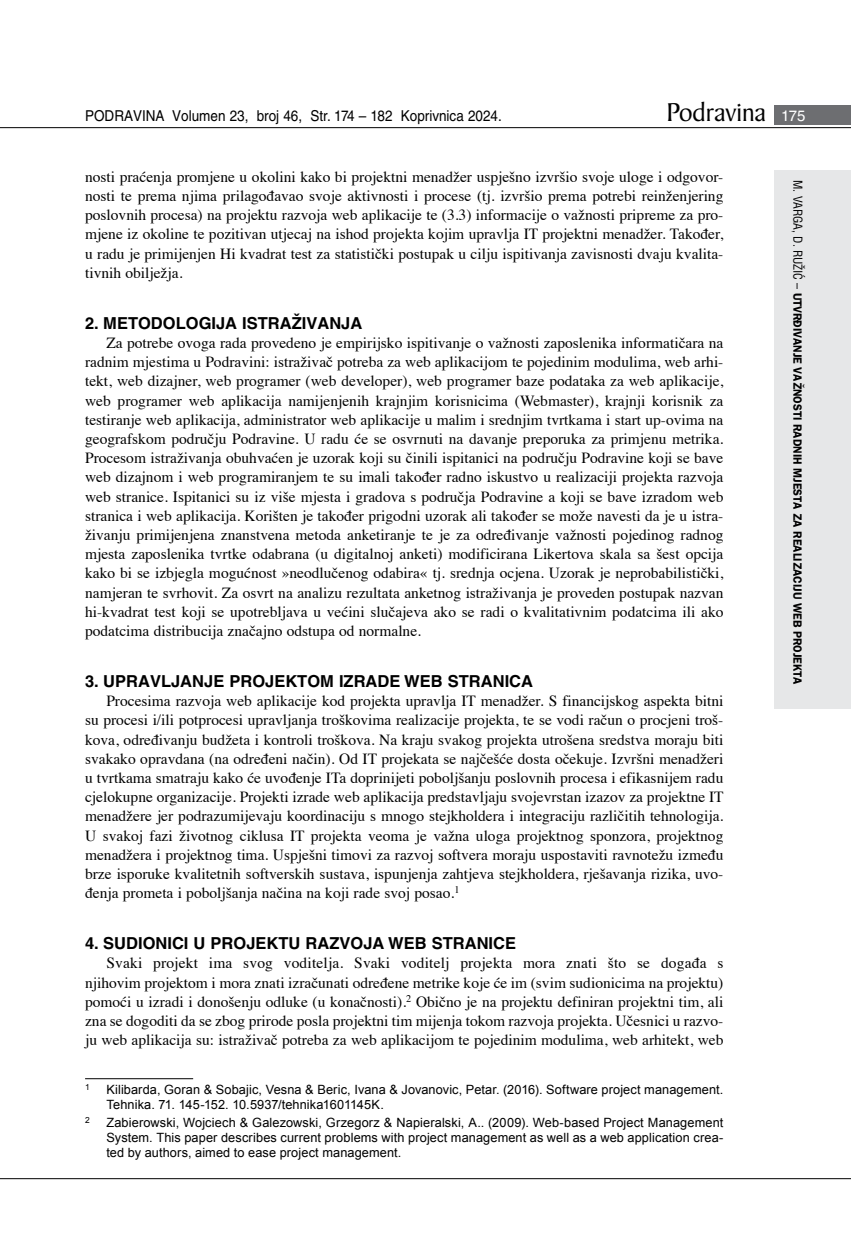
<style>
.page{position:relative;width:851px;height:1234px;background:#fff}
.page>*{position:absolute;margin:0;border:0;box-sizing:border-box;transform-origin:0 0}
.t1{font:27.6px "Baker Signet BT";color:#000}
.t2{font:700 16.5px "Helvetica LT Skin 29";color:#000}
.t3{font:15.45px/19.2px "Times";color:#000;text-align:justify}
.t4{font:15px "Helvetica LT Skin 29";color:#000;scale:.9 1}
.t5{font:12.75px/15.3px "Arial";letter-spacing:.01em;color:#000}
.t6{font:600 12px "ITC Franklin Gothic Skin 29";letter-spacing:-.005em;color:#000;scale:.95 1}
.t7{font:8.4px "Arial";color:#000}
.s1{font-family:"Helvetica LT Skin 29";font-size:15px;color:#fff}
.s2{font-family:"Helvetica LT Skin 29";font-weight:400;font-stretch:condensed}
</style>
<div class="page">
<div style="left:774px;top:170px;width:76px;height:538px;background:#e6e7e8"></div>
<div style="left:774px;top:105px;width:76px;height:19px;background:#6d6e71"></div>
<hr style="left:0;top:127px;width:850px;height:1px;background:#000">
<hr style="left:0;top:1177px;width:850px;height:1px;background:#000">
<hr style="left:85px;top:1078px;width:108px;height:1px;background:#000">
<p class="t4" style="left:85px;top:107px;width:464px">PODRAVINA Volumen 23, broj 46, Str. 174 – 182 Koprivnica 2024.</p>
<h1 class="t1" style="left:666px;top:95px;width:141px">Podravina <span class="s1">175</span></h1>
<p class="t3" style="left:85px;top:166px;width:639px">nosti praćenja promjene u okolini kako bi projektni menadžer uspješno izvršio svoje uloge i odgovor&shy;nosti te prema njima prilagođavao svoje aktivnosti i procese (tj. izvršio prema potrebi reinženjering poslovnih procesa) na projektu razvoja web aplikacije te (3.3) informacije o važnosti pripreme za pro&shy;mjene iz okoline te pozitivan utjecaj na ishod projekta kojim upravlja IT projektni menadžer. Također, u radu je primijenjen Hi kvadrat test za statistički postupak u cilju ispitivanja zavisnosti dvaju kvalita&shy;tivnih obilježja.</p>
<p class="t2" style="left:85px;top:313px;width:279px">2. METODOLOGIJA ISTRAŽIVANJA</p>
<p class="t3" style="left:85px;top:332px;width:639px;text-indent:21px">Za potrebe ovoga rada provedeno je empirijsko ispitivanje o važnosti zaposlenika informatičara na radnim mjestima u Podravini: istraživač potreba za web aplikacijom te pojedinim modulima, web arhi&shy;tekt, web dizajner, web programer (web developer), web programer baze podataka za web aplikacije, web programer web aplikacija namijenjenih krajnjim korisnicima (Webmaster), krajnji korisnik za testiranje web aplikacija, administrator web aplikacije u malim i srednjim tvrtkama i start up-ovima na geografskom području Podravine. U radu će se osvrnuti na davanje preporuka za primjenu metrika.<br>Procesom istraživanja obuhvaćen je uzorak koji su činili ispitanici na području Podravine koji se bave web dizajnom i web programiranjem te su imali također radno iskustvo u realizaciji projekta razvoja web stranice. Ispitanici su iz više mjesta i gradova s područja Podravine a koji se bave izradom web stranica i web aplikacija. Korišten je također prigodni uzorak ali također se može navesti da je u istra&shy;živanju primijenjena znanstvena metoda anketiranje te je za određivanje važnosti pojedinog radnog mjesta zaposlenika tvrtke odabrana (u digitalnoj anketi) modificirana Likertova skala sa šest opcija kako bi se izbjegla mogućnost »neodlučenog odabira« tj. srednja ocjena. Uzorak je neprobabilistički, namjeran te svrhovit. Za osvrt na analizu rezultata anketnog istraživanja je proveden postupak nazvan hi-kvadrat test koji se upotrebljava u većini slučajeva ako se radi o kvalitativnim podatcima ili ako podatcima distribucija značajno odstupa od normalne.</p>
<p class="t2" style="left:85px;top:671px;width:449px">3. UPRAVLJANJE PROJEKTOM IZRADE WEB STRANICA</p>
<p class="t3" style="left:85px;top:689px;width:640px;text-indent:21px">Procesima razvoja web aplikacije kod projekta upravlja IT menadžer. S financijskog aspekta bitni su procesi i/ili potprocesi upravljanja troškovima realizacije projekta, te se vodi račun o procjeni troš&shy;kova, određivanju budžeta i kontroli troškova. Na kraju svakog projekta utrošena sredstva moraju biti svakako opravdana (na određeni način). Od IT projekata se najčešće dosta očekuje. Izvršni menadžeri u tvrtkama smatraju kako će uvođenje ITa doprinijeti poboljšanju poslovnih procesa i efikasnijem radu cjelokupne organizacije. Projekti izrade web aplikacija predstavljaju svojevrstan izazov za projektne IT menadžere jer podrazumijevaju koordinaciju s mnogo stejkholdera i integraciju različitih tehnologija.<br>U svakoj fazi životnog ciklusa IT projekta veoma je važna uloga projektnog sponzora, projektnog menadžera i projektnog tima. Uspješni timovi za razvoj softvera moraju uspostaviti ravnotežu između brze isporuke kvalitetnih softverskih sustava, ispunjenja zahtjeva stejkholdera, rješavanja rizika, uvo&shy;đenja prometa i poboljšanja načina na koji rade svoj posao.<sup>1</sup></p>
<p class="t2" style="left:85px;top:932px;width:432px">4. SUDIONICI U PROJEKTU RAZVOJA WEB STRANICE</p>
<p class="t3" style="left:85px;top:951px;width:639px;text-indent:21px">Svaki projekt ima svog voditelja. Svaki voditelj projekta mora znati što se događa s njihovim projektom i mora znati izračunati određene metrike koje će im (svim sudionicima na projektu) pomoći u izradi i donošenju odluke (u konačnosti).<sup>2</sup> Obično je na projektu definiran projektni tim, ali zna se dogoditi da se zbog prirode posla projektni tim mijenja tokom razvoja projekta. Učesnici u razvo&shy;ju web aplikacija su: istraživač potreba za web aplikacijom te pojedinim modulima, web arhitekt, web</p>
<p class="t7" style="left:85px;top:1081px;width:6px">1</p>
<p class="t5" style="left:106px;top:1081px;width:618px">Kilibarda, Goran &amp; Sobajic, Vesna &amp; Beric, Ivana &amp; Jovanovic, Petar. (2016). Software project management.<br>Tehnika. 71. 145-152. 10.5937/tehnika1601145K.</p>
<p class="t7" style="left:85px;top:1113px;width:6px">2</p>
<p class="t5" style="left:106px;top:1114px;width:618px;text-align:justify">Zabierowski, Wojciech &amp; Galezowski, Grzegorz &amp; Napieralski, A.. (2009). Web-based Project Management System. This paper describes current problems with project management as well as a web application crea&shy;ted by authors, aimed to ease project management.</p>
<p class="t6" style="left:804px;top:180px;width:532px;rotate:90deg"><span class="s2">M. VARGA, D. RUŽIĆ –</span> UTVRĐIVANJE VAŽNOSTI RADNIH MJESTA ZA REALIZACIJU WEB PROJEKTA</p>
</div>
